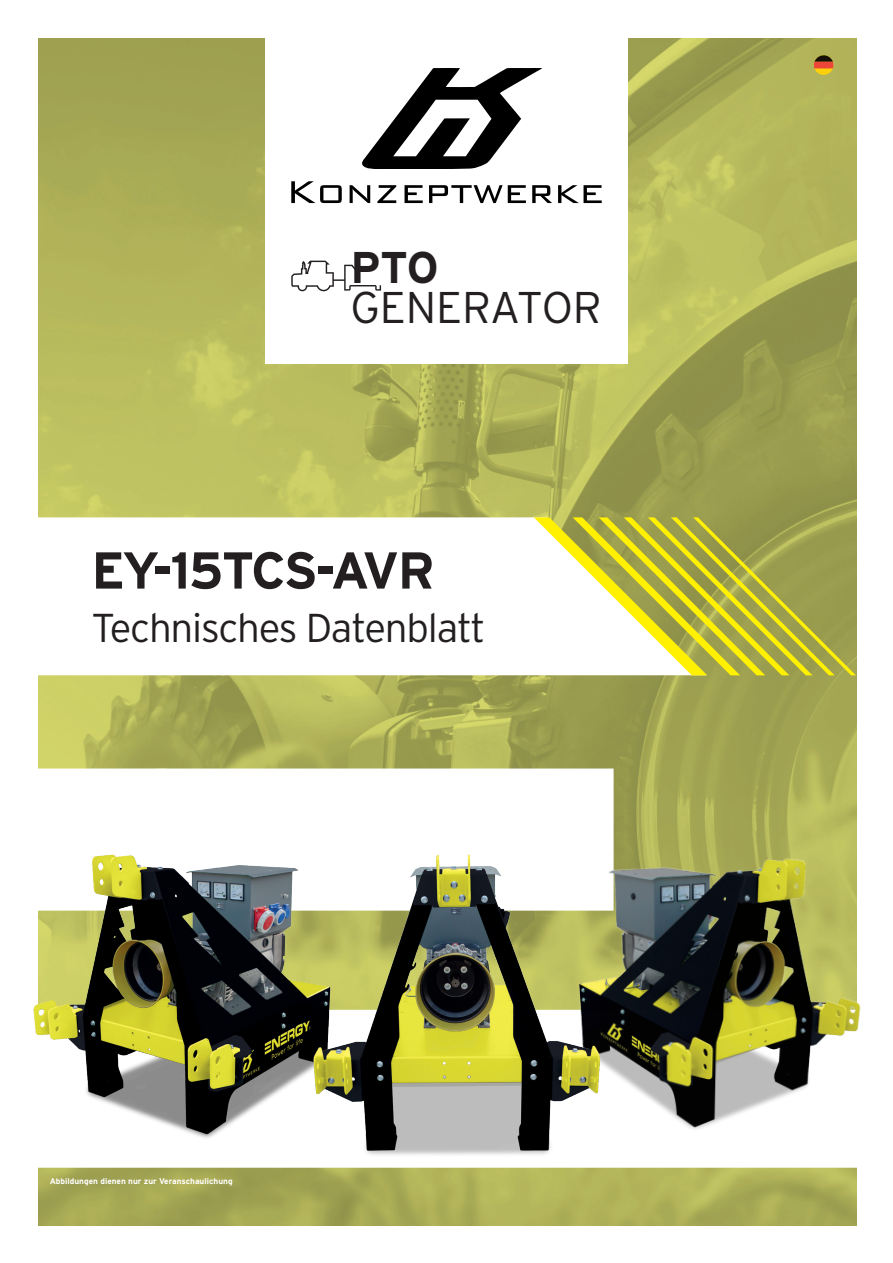
<style>
.page{position:relative;width:893px;height:1263px;background:#fff}
.page>*{position:absolute;margin:0;border:0;box-sizing:border-box;transform-origin:0 0}
.t1{font:700 51.75px "Interstate";letter-spacing:-.045em;color:#231f20}
.t2{font:300 44.4px "Interstate";color:#231f20}
.t3{font:700 44.4px "Interstate";color:#231f20}
.t4{font:300 40.2px "Interstate";letter-spacing:-.03em;color:#231f20}
.t5{font:700 8.25px "Interstate";color:#fff}
</style>
<div class="page">
<img style="left:38px;top:38px;width:818px;height:1187px">
<div style="left:0;top:768px;width:614px;height:143px;background:#fff"></div>
<svg style="left:38px;top:517px;width:496px;height:158px"></svg>
<div style="left:0;top:1010px;width:893px;height:158px;background:#fff"></div>
<svg style="left:534px;top:517px;width:322px;height:158px"></svg>
<div style="left:265px;top:26px;width:363px;height:338px;background:#fff"></div>
<svg style="left:813px;top:54px;width:21px;height:22px"></svg>
<img style="left:613px;top:844px;width:248px;height:285px">
<img style="left:33px;top:854px;width:262px;height:284px">
<img style="left:295px;top:854px;width:318px;height:315px">
<svg style="left:362px;top:68px;width:180px;height:101px"></svg>
<svg style="left:291px;top:181px;width:311px;height:22px"></svg>
<svg style="left:291px;top:261px;width:90px;height:30px"></svg>
<h2 class="t3" style="left:351px;top:242px;width:90px">PTO</h2>
<h2 class="t2" style="left:351px;top:283px;width:253px">GENERATOR</h2>
<h1 class="t1" style="left:91px;top:541px;width:345px">EY-15TCS-AVR</h1>
<h3 class="t4" style="left:91px;top:605px;width:395px">Technisches Datenblatt</h3>
<p class="t5" style="left:50px;top:1176px;width:184px">Abbildungen dienen nur zur Veranschaulichung</p>
</div>
